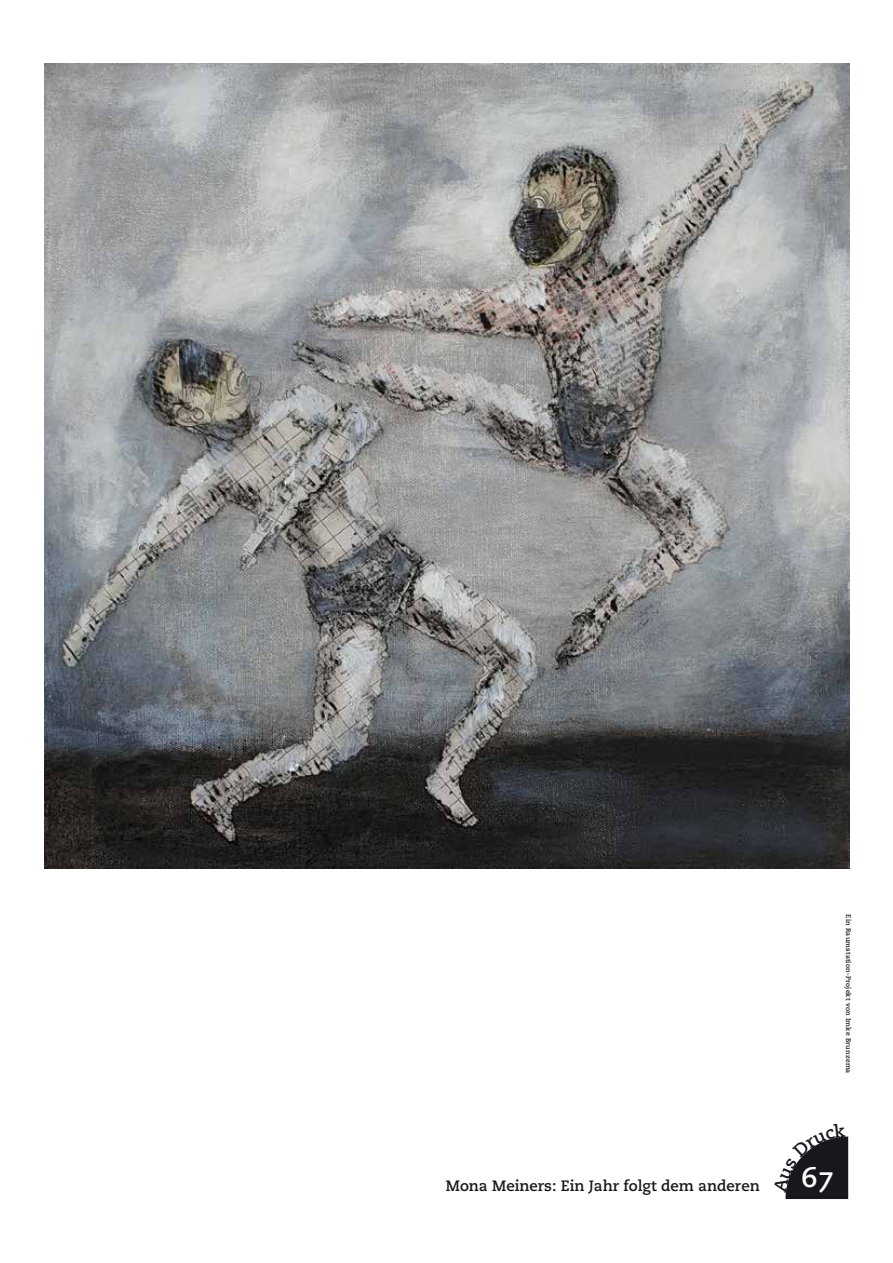
<style>
.page{position:relative;width:893px;height:1263px;background:#fff}
.page>*{position:absolute;margin:0;border:0;box-sizing:border-box;transform-origin:0 0}
.t1{font:28.2px "Caecilia Bold Os F";color:#fff}
.t2{font:15px "Caecilia Bold Os F";color:#1a171c}
.t3{font:6.75px "Caecilia Bold Os F";letter-spacing:.03em;color:#1a171c}
</style>
<div class="page">
<img style="left:44px;top:63px;width:806px;height:805px">
<svg style="left:785px;top:1136px;width:63px;height:63px"></svg>
<h2 class="t2" style="left:446px;top:1176px;width:315px">Mona Meiners: Ein Jahr folgt dem anderen</h2>
<p class="t3" style="left:852px;top:914px;width:161px;rotate:90deg">Ein Raumstation-Projekt von Imke Brunzema</p>
<h1 class="t1" style="left:801px;top:1160px;width:35px">67</h1>
</div>
